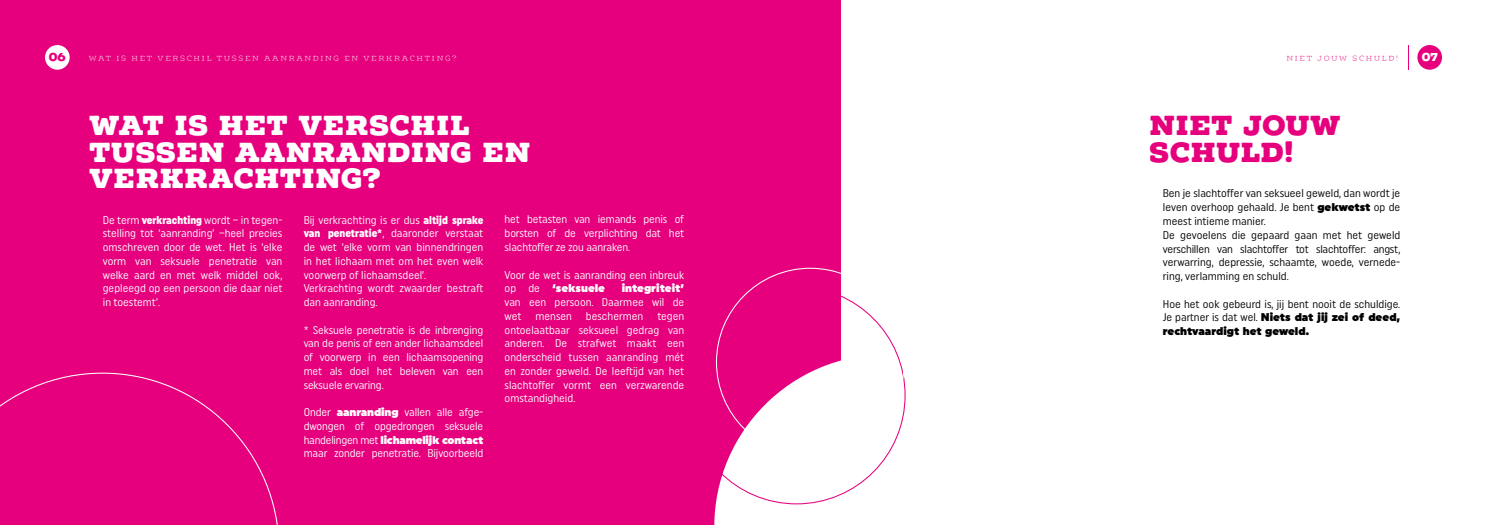
<style>
.page{position:relative;width:1489px;height:525px;background:#fff}
.page>*{position:absolute;margin:0;border:0;box-sizing:border-box;transform-origin:0 0}
.t1{font:30px/26.2px "Typnic Headline Slab";letter-spacing:-.03em;color:#fff}
.t2{font:30px/26.2px "Typnic Headline Slab";letter-spacing:-.03em;color:#e6007d}
.t3{font:12.5px "Typnic Headline Slab";color:#e6007d}
.t4{font:12.5px "Typnic Headline Slab";color:#fff}
.t5{font:condensed 11.25px/13.8px "Uniform";color:#fff;text-align:justify}
.t6{font:condensed 11.25px/13.8px "Uniform";color:#000}
.t7{font:11.25px/13.8px "Uniform Ultra";color:#000}
.t8{font:11.25px "Uniform Ultra";letter-spacing:-.02em;color:#fff}
.t9{font:11.25px "Uniform Ultra";color:#fff}
.t10{font:8.75px "Typnic Headline Slab Fill";letter-spacing:.05em;color:#fff}
.t11{font:8.75px "Typnic Headline Slab Fill";letter-spacing:.05em;color:#e6007d}
.s1{font-family:"Uniform Condensed";font-weight:900;font-stretch:normal}
.s2{font-family:"Uniform Ultra";font-stretch:normal}
.s3{font-family:"Uniform";font-stretch:condensed}
</style>
<div class="page">
<div style="left:0;top:0;width:840px;height:524px;background:#e6007d"></div>
<div style="left:45px;top:45px;width:25px;height:25px;background:#fff;border-radius:50%"></div>
<div style="left:1417px;top:45px;width:24px;height:25px;background:#e6007d;border-radius:50%"></div>
<svg style="left:714px;top:354px;width:192px;height:170px"></svg>
<svg style="left:0;top:372px;width:278px;height:152px"></svg>
<p class="t3" style="left:49px;top:50px;width:19px">06</p>
<p class="t10" style="left:88px;top:53px;width:370px">Wat is het verschil tussen aanranding en verkrachting?</p>
<p class="t11" style="left:1285px;top:53px;width:114px">Niet jouw schuld!</p>
<p class="t4" style="left:1421px;top:50px;width:18px">07</p>
<h1 class="t1" style="left:89px;top:114px;width:444px">WAT IS HET VERSCHIL<br>TUSSEN AANRANDING EN<br>VERKRACHTING?</h1>
<p class="t5" style="left:103px;top:212px;width:181px">De term <span class="s1">verkrachting</span> wordt – in tegen&shy;stelling tot ‘aanranding’ –heel precies omschreven door de wet. Het is ‘elke vorm van seksuele penetratie van welke aard en met welk middel ook, gepleegd op een persoon die daar niet in toestemt’.</p>
<p class="t5" style="left:304px;top:212px;width:181px;text-align:left">Bij verkrachting is er dus <span class="s1">altijd sprake van penetratie*</span>, daaronder verstaat de wet ‘elke vorm van binnendringen in het lichaam met om het even welk voorwerp of lichaamsdeel’.<br>Verkrachting wordt zwaarder bestraft dan aanranding.</p>
<p class="t5" style="left:304px;top:322px;width:181px">* Seksuele penetratie is de inbrenging van de penis of een ander lichaamsdeel of voorwerp in een lichaamsopening met als doel het beleven van een seksuele ervaring.</p>
<p class="t5" style="left:304px;top:405px;width:181px">Onder <span class="s2">aanranding</span> vallen alle afge&shy;dwongen of opgedrongen seksuele</p>
<p class="t8" style="left:304px;top:433px;width:181px"><span class="s3">handelingen met</span> lichamelijk contact</p>
<p class="t5" style="left:304px;top:446px;width:181px">maar zonder penetratie. Bijvoorbeeld</p>
<p class="t5" style="left:504px;top:212px;width:181px">het betasten van iemands penis of borsten of de verplichting dat het slachtoffer ze zou aanraken.</p>
<p class="t5" style="left:504px;top:267px;width:181px">Voor de wet is aanranding een inbreuk</p>
<p class="t9" style="left:504px;top:281px;width:102px"><span class="s3">op de</span> ‘seksuele</p>
<p class="t9" style="left:622px;top:281px;width:64px">integriteit’</p>
<p class="t5" style="left:504px;top:295px;width:181px">van een persoon. Daarmee wil de wet mensen beschermen tegen ontoelaatbaar seksueel gedrag van anderen. De strafwet maakt een onderscheid tussen aanranding mét en zonder geweld. De leeftijd van het slachtoffer vormt een verzwarende omstandigheid.</p>
<h1 class="t2" style="left:1148px;top:114px;width:194px">NIET JOUW<br>SCHULD!</h1>
<p class="t6" style="left:1162px;top:186px;width:239px">Ben je slachtoffer van seksueel geweld, dan wordt je leven overhoop gehaald. Je bent <span class="s2">gekwetst</span> op de meest intieme manier.<br>De gevoelens die gepaard gaan met het geweld verschillen van slachtoffer tot slachtoffer: angst, verwarring, depressie, schaamte, woede, vernede&shy;ring, verlamming en schuld.</p>
<p class="t6" style="left:1162px;top:296px;width:239px">Hoe het ook gebeurd is, jij bent nooit de schuldige.</p>
<p class="t7" style="left:1162px;top:310px;width:239px"><span class="s3">Je partner is dat wel.</span> Niets dat jij zei of deed, rechtvaardigt het geweld.</p>
</div>
